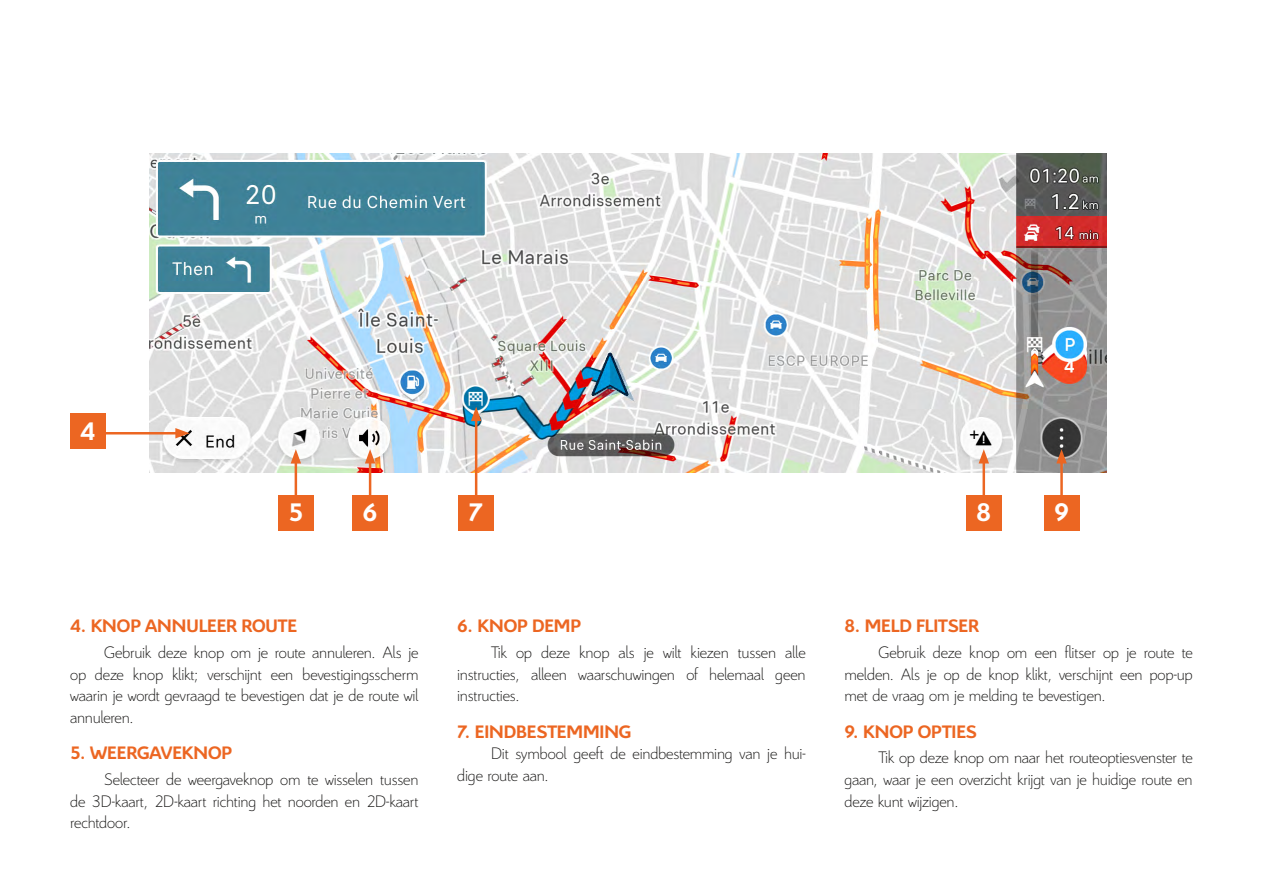
<style>
.page{position:relative;width:1263px;height:893px;background:#fff}
.page>*{position:absolute;margin:0;border:0;box-sizing:border-box;transform-origin:0 0}
.t1{font:700 27.45px "Citroen";color:#fff}
.t2{font:700 19.5px "Citroen";letter-spacing:-.005em;color:#ec6622}
.t3{font:300 18px/21.6px "Citroen";letter-spacing:-.01em;color:#181716;text-align:justify}
</style>
<div class="page">
<img style="left:150px;top:153px;width:957px;height:319px">
<hr style="left:88px;top:432px;width:92px;height:2px;background:#ec6622">
<svg style="left:175px;top:428px;width:15px;height:10px"></svg>
<hr style="left:295px;top:459px;width:2px;height:42px;background:#ec6622">
<svg style="left:291px;top:449px;width:10px;height:14px"></svg>
<hr style="left:369px;top:459px;width:2px;height:42px;background:#ec6622">
<svg style="left:365px;top:449px;width:10px;height:14px"></svg>
<hr style="left:982px;top:459px;width:3px;height:42px;background:#ec6622">
<svg style="left:978px;top:449px;width:11px;height:14px"></svg>
<hr style="left:1060px;top:459px;width:3px;height:42px;background:#ec6622">
<svg style="left:1056px;top:449px;width:11px;height:14px"></svg>
<hr style="left:475px;top:416px;width:2px;height:85px;background:#ec6622">
<svg style="left:471px;top:407px;width:10px;height:14px"></svg>
<div style="left:278px;top:495px;width:36px;height:35px;background:#ec6622"></div>
<div style="left:352px;top:495px;width:36px;height:35px;background:#ec6622"></div>
<div style="left:966px;top:495px;width:35px;height:35px;background:#ec6622"></div>
<div style="left:1044px;top:495px;width:35px;height:35px;background:#ec6622"></div>
<div style="left:458px;top:495px;width:36px;height:35px;background:#ec6622"></div>
<div style="left:70px;top:414px;width:36px;height:35px;background:#ec6622"></div>
<h1 class="t1" style="left:80px;top:412px;width:17px">4</h1>
<h1 class="t1" style="left:288px;top:493px;width:17px">5</h1>
<h1 class="t1" style="left:363px;top:493px;width:17px">6</h1>
<h1 class="t1" style="left:469px;top:493px;width:17px">7</h1>
<h1 class="t1" style="left:976px;top:493px;width:17px">8</h1>
<h1 class="t1" style="left:1054px;top:493px;width:17px">9</h1>
<p class="t2" style="left:70px;top:613px;width:228px">4. KNOP ANNULEER ROUTE</p>
<p class="t3" style="left:70px;top:641px;width:350px;text-indent:34px">Gebruik deze knop om je route annuleren. Als je op deze knop klikt; verschijnt een bevestigingsscherm waarin je wordt gevraagd te bevestigen dat je de route wil annuleren.</p>
<p class="t2" style="left:70px;top:739px;width:163px">5. WEERGAVEKNOP</p>
<p class="t3" style="left:70px;top:767px;width:350px;text-indent:34px">Selecteer de weergaveknop om te wisselen tussen de 3D-kaart, 2D-kaart richting het noorden en 2D-kaart rechtdoor.</p>
<p class="t2" style="left:457px;top:613px;width:125px">6. KNOP DEMP</p>
<p class="t3" style="left:457px;top:641px;width:350px;text-indent:34px">Tik op deze knop als je wilt kiezen tussen alle instructies, alleen waarschuwingen of helemaal geen instructies.</p>
<p class="t2" style="left:457px;top:718px;width:176px">7. EINDBESTEMMING</p>
<p class="t3" style="left:457px;top:742px;width:350px;text-indent:34px">Dit symbool geeft de eindbestemming van je hui&shy;dige route aan.</p>
<p class="t2" style="left:844px;top:613px;width:136px">8. MELD FLITSER</p>
<p class="t3" style="left:844px;top:641px;width:350px;text-indent:34px">Gebruik deze knop om een flitser op je route te melden. Als je op de knop klikt, verschijnt een pop-up met de vraag om je melding te bevestigen.</p>
<p class="t2" style="left:844px;top:718px;width:134px">9. KNOP OPTIES</p>
<p class="t3" style="left:844px;top:746px;width:350px;text-indent:34px">Tik op deze knop om naar het routeoptiesvenster te gaan, waar je een overzicht krijgt van je huidige route en deze kunt wijzigen.</p>
</div>
